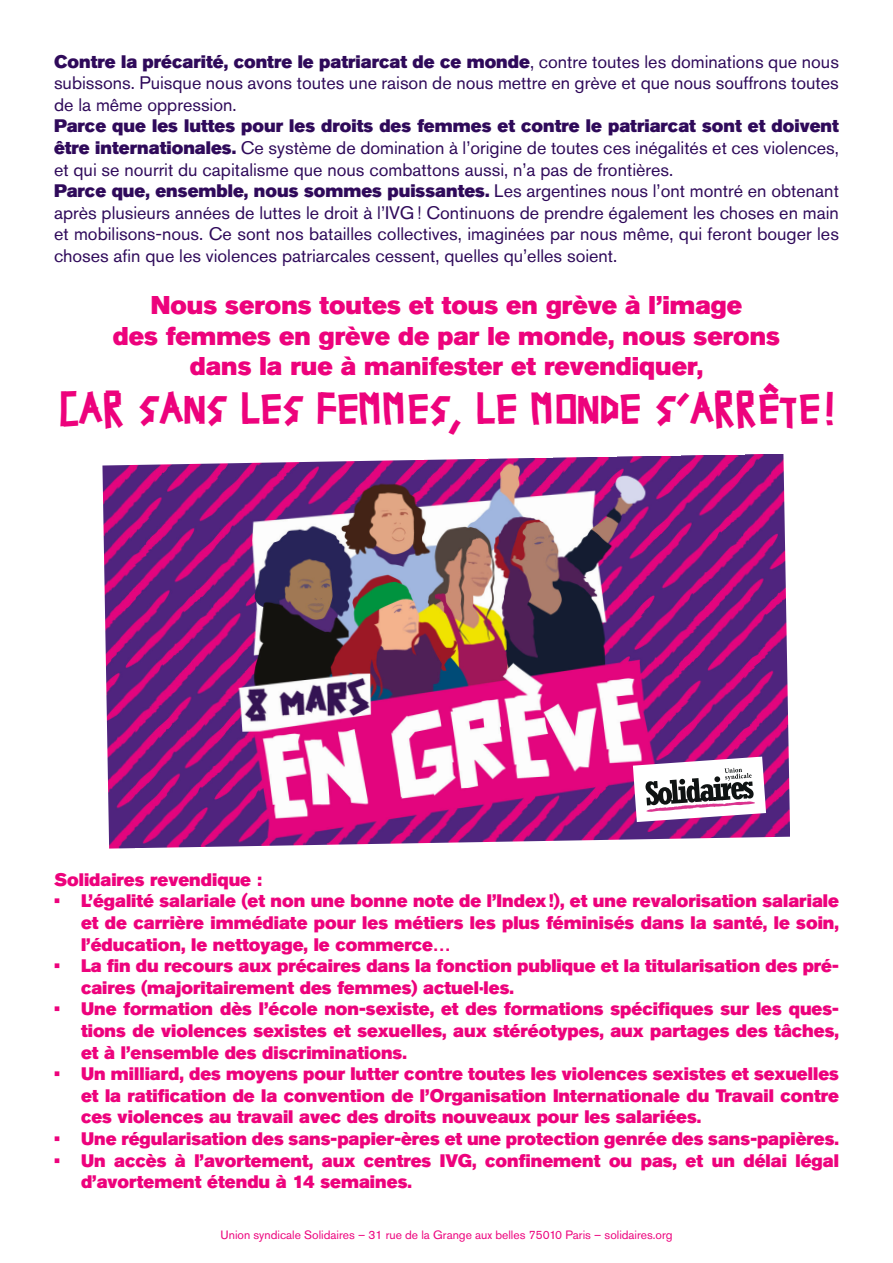
<style>
.page{position:relative;width:893px;height:1263px;background:#fff}
.page>*{position:absolute;margin:0;border:0;box-sizing:border-box;transform-origin:0 0}
.texte_normal{font:40.5px "Solidaire Manif";color:#ed027c}
.texte_normal-2{font:25.5px/30.6px "Akzidenz Grotesk Std Super";color:#ed027c;text-align:center}
.texte_normal-3{font:18px/21.6px "Akzidenz Grotesk Std Super";color:#ed027c;text-align:justify}
.texte_normal-4{font:18px/21.6px "Akzidenz Grotesk Std";color:#2f0a5a;text-align:justify}
.t1{font:12px "Akzidenz Grotesk Std";color:#ed027d}
.s1{font-family:"Akzidenz Grotesk Std Super"}
</style>
<div class="page">
<img style="left:102px;top:454px;width:688px;height:394px">
<svg style="left:633px;top:757px;width:133px;height:65px"></svg>
<p class="texte_normal-4" style="left:54px;top:50px;width:786px"><span class="s1">Contre la précarité, contre le patriarcat de ce monde</span>, contre toutes les dominations que nous subissons. Puisque nous avons toutes une raison de nous mettre en grève et que nous souffrons toutes de la même oppression.</p>
<p class="texte_normal-4" style="left:54px;top:115px;width:786px"><span class="s1">Parce que les luttes pour les droits des femmes et contre le patriarcat sont et doivent être internationales.</span> Ce système de domination à l’origine de toutes ces inégalités et ces violences, et qui se nourrit du capitalisme que nous combattons aussi, n’a pas de frontières.</p>
<p class="texte_normal-4" style="left:54px;top:180px;width:786px"><span class="s1">Parce que, ensemble, nous sommes puissantes.</span> Les argentines nous l’ont montré en obtenant après plusieurs années de luttes le droit à l’IVG! Continuons de prendre également les choses en main et mobilisons-nous. Ce sont nos batailles collectives, imaginées par nous même, qui feront bouger les choses afin que les violences patriarcales cessent, quelles qu’elles soient.</p>
<p class="texte_normal-2" style="left:113px;top:290px;width:669px">Nous serons toutes et tous en grève à l’image<br>des femmes en grève de par le monde, nous serons dans la rue à manifester et revendiquer,</p>
<p class="texte_normal" style="left:59px;top:382px;width:777px">CAR SANS LES FEMMES, LE MONDE S’ARRÊTE!</p>
<p class="texte_normal-3" style="left:54px;top:869px;width:210px">Solidaires revendique :</p>
<p class="texte_normal-3" style="left:81px;top:890px;width:760px;text-indent:-27px">• L’égalité salariale (et non une bonne note de l’Index!), et une revalorisation salariale et de carrière immédiate pour les métiers les plus féminisés dans la santé, le soin, l’éducation, le nettoyage, le commerce…</p>
<p class="texte_normal-3" style="left:81px;top:955px;width:759px;text-indent:-27px">• La fin du recours aux précaires dans la fonction publique et la titularisation des pré&shy;caires (majoritairement des femmes) actuel·les.</p>
<p class="texte_normal-3" style="left:81px;top:998px;width:759px;text-indent:-27px">• Une formation dès l’école non-sexiste, et des formations spécifiques sur les ques&shy;tions de violences sexistes et sexuelles, aux stéréotypes, aux partages des tâches, et à l’ensemble des discriminations.</p>
<p class="texte_normal-3" style="left:81px;top:1063px;width:759px;text-indent:-27px">• Un milliard, des moyens pour lutter contre toutes les violences sexistes et sexuelles et la ratification de la convention de l’Organisation Internationale du Travail contre ces violences au travail avec des droits nouveaux pour les salariées.</p>
<p class="texte_normal-3" style="left:54px;top:1128px;width:786px">• Une régularisation des sans-papier-ères et une protection genrée des sans-papières.</p>
<p class="texte_normal-3" style="left:81px;top:1149px;width:759px;text-indent:-27px">• Un accès à l’avortement, aux centres IVG, confinement ou pas, et un délai légal d’avortement étendu à 14 semaines.</p>
<p class="t1" style="left:220px;top:1228px;width:454px">Union syndicale Solidaires – 31 rue de la Grange aux belles 75010 Paris – solidaires.org</p>
</div>
